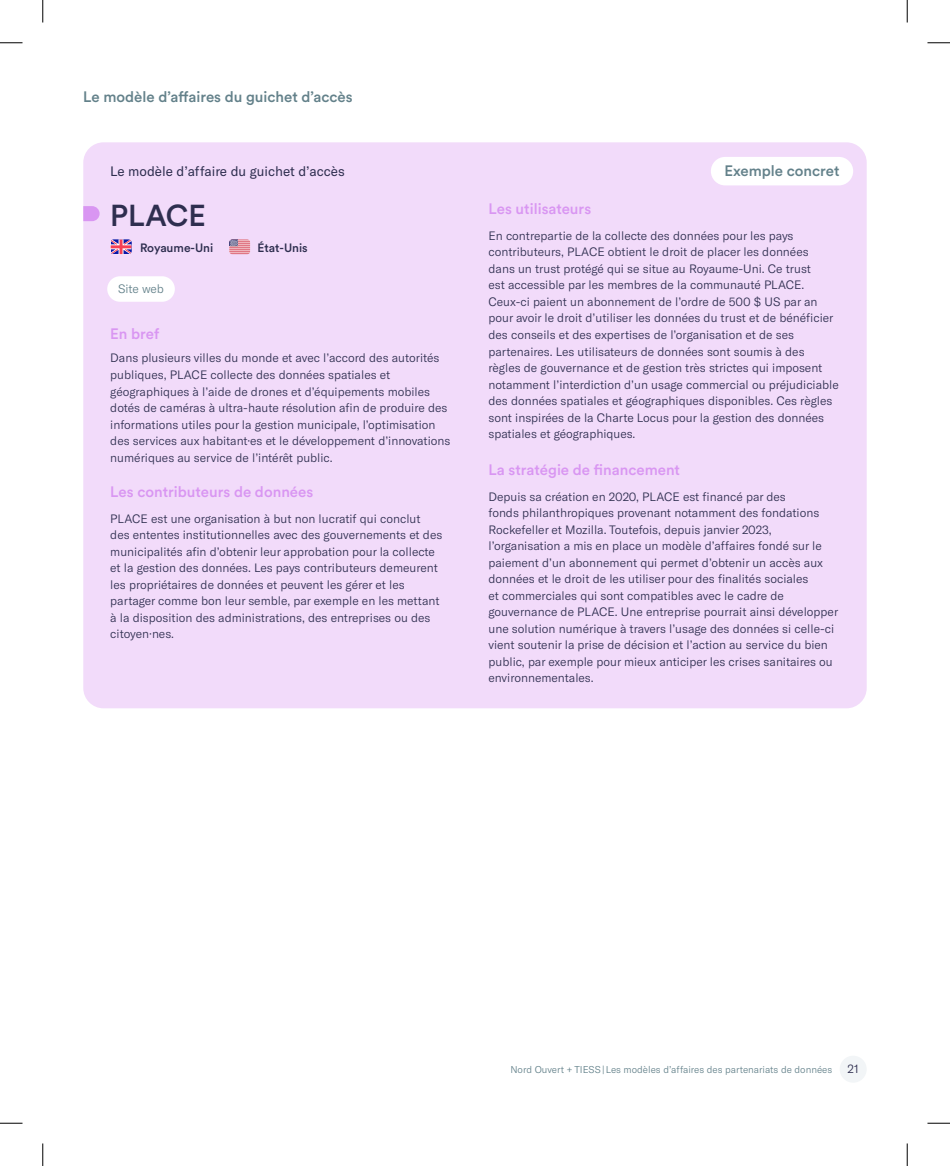
<style>
.page{position:relative;width:950px;height:1166px;background:#fff}
.page>*{position:absolute;margin:0;border:0;box-sizing:border-box;transform-origin:0 0}
.t1{font:500 30px "Circular Std";color:#2e2e4f}
.t2{font:500 15px "Circular Std";color:#d996f2}
.t3{font:500 15px "Circular Std";color:#63818a}
.t4{font:13.5px "GT America";color:#2e2e4f}
.t5{font:300 12px/16.5px "GT America";color:#2e2e4f}
.t6{font:500 12px "Circular Std";color:#2e2e4f}
.t7{font:300 12px "GT America";color:#63818a}
.t8{font:300 9.75px "GT America";color:#63818a}
</style>
<div class="page">
<div style="left:839px;top:1055px;width:27px;height:27px;background:#f2f5f7;border-radius:50%"></div>
<div style="left:83px;top:142px;width:783px;height:566px;background:#f2dbfa;border-radius:20px"></div>
<div style="left:710px;top:157px;width:143px;height:28px;background:#fff;border-radius:14px"></div>
<div style="left:107px;top:276px;width:68px;height:26px;background:#fff;border-radius:13px"></div>
<svg style="left:83px;top:206px;width:17px;height:15px"></svg>
<svg style="left:229px;top:239px;width:21px;height:15px"></svg>
<svg style="left:110px;top:239px;width:22px;height:15px"></svg>
<svg style="left:0;top:42px;width:22px;height:1px"></svg>
<svg style="left:927px;top:42px;width:23px;height:1px"></svg>
<svg style="left:0;top:1122px;width:22px;height:1px"></svg>
<svg style="left:927px;top:1122px;width:23px;height:1px"></svg>
<svg style="left:42px;top:0;width:1px;height:22px"></svg>
<svg style="left:42px;top:1143px;width:1px;height:23px"></svg>
<svg style="left:906px;top:0;width:1px;height:22px"></svg>
<svg style="left:906px;top:1143px;width:1px;height:23px"></svg>
<p class="t3" style="left:83px;top:87px;width:271px">Le modèle d’affaires du guichet d’accès</p>
<p class="t4" style="left:110px;top:163px;width:236px">Le modèle d’affaire du guichet d’accès</p>
<h1 class="t1" style="left:110px;top:197px;width:97px">PLACE</h1>
<p class="t6" style="left:140px;top:240px;width:75px">Royaume-Uni</p>
<p class="t6" style="left:257px;top:240px;width:52px">État-Unis</p>
<p class="t7" style="left:118px;top:281px;width:48px">Site web</p>
<p class="t2" style="left:110px;top:324px;width:51px">En bref</p>
<p class="t5" style="left:110px;top:350px;width:341px">Dans plusieurs villes du monde et avec l’accord des autorités publiques, PLACE collecte des données spatiales et géographiques à l’aide de drones et d’équipements mobiles dotés de caméras à ultra-haute résolution afin de produire des informations utiles pour la gestion municipale, l’optimisation des services aux habitant·es et le développement d’innovations numériques au service de l’intérêt public.</p>
<p class="t2" style="left:110px;top:482px;width:204px">Les contributeurs de données</p>
<p class="t5" style="left:110px;top:510px;width:333px">PLACE est une organisation à but non lucratif qui conclut des ententes institutionnelles avec des gouvernements et des municipalités afin d’obtenir leur approbation pour la collecte et la gestion des données. Les pays contributeurs demeurent les propriétaires de données et peuvent les gérer et les partager comme bon leur semble, par exemple en les mettant à la disposition des administrations, des entreprises ou des citoyen·nes.</p>
<p class="t2" style="left:488px;top:199px;width:104px">Les utilisateurs</p>
<p class="t3" style="left:724px;top:161px;width:117px">Exemple concret</p>
<p class="t5" style="left:488px;top:227px;width:352px">En contrepartie de la collecte des données pour les pays contributeurs, PLACE obtient le droit de placer les données<br>dans un trust protégé qui se situe au Royaume-Uni. Ce trust<br>est accessible par les membres de la communauté PLACE.<br>Ceux-ci paient un abonnement de l’ordre de 500 $ US par an pour avoir le droit d’utiliser les données du trust et de bénéficier des conseils et des expertises de l’organisation et de ses partenaires. Les utilisateurs de données sont soumis à des règles de gouvernance et de gestion très strictes qui imposent notamment l’interdiction d’un usage commercial ou préjudiciable des données spatiales et géographiques disponibles. Ces règles sont inspirées de la Charte Locus pour la gestion des données spatiales et géographiques.</p>
<p class="t2" style="left:488px;top:460px;width:193px">La stratégie de financement</p>
<p class="t5" style="left:488px;top:488px;width:351px">Depuis sa création en 2020, PLACE est financé par des<br>fonds philanthropiques provenant notamment des fondations Rockefeller et Mozilla. Toutefois, depuis janvier 2023, l’organisation a mis en place un modèle d’affaires fondé sur le paiement d’un abonnement qui permet d’obtenir un accès aux données et le droit de les utiliser pour des finalités sociales<br>et commerciales qui sont compatibles avec le cadre de gouvernance de PLACE. Une entreprise pourrait ainsi développer une solution numérique à travers l’usage des données si celle-ci vient soutenir la prise de décision et l’action au service du bien public, par exemple pour mieux anticiper les crises sanitaires ou environnementales.</p>
<p class="t8" style="left:510px;top:1063px;width:323px">Nord Ouvert + TIESS | Les modèles d’affaires des partenariats de données</p>
<p class="t5" style="left:847px;top:1060px;width:13px">21</p>
</div>
